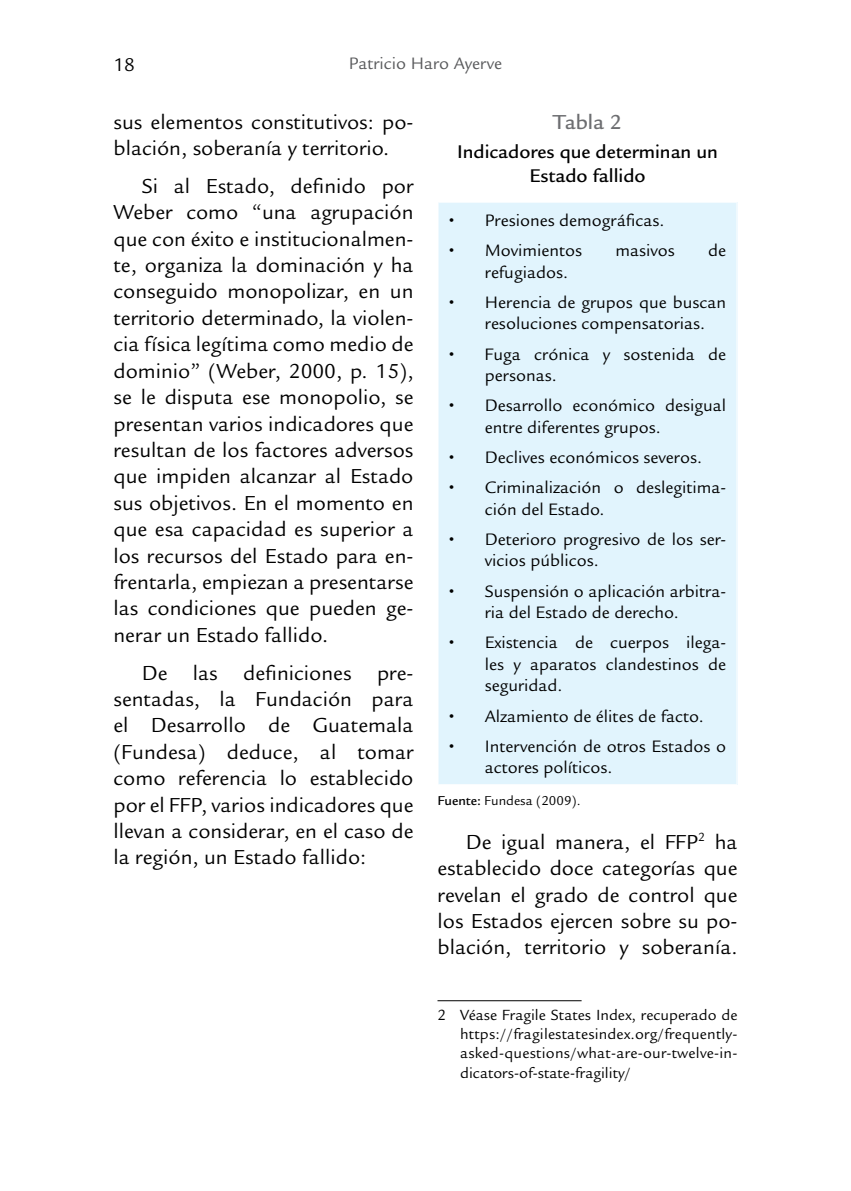
<style>
.page{position:relative;width:851px;height:1191px;background:#fff}
.page>*{position:absolute;margin:0;border:0;box-sizing:border-box;transform-origin:0 0}
.t1{font:22px/26.4px "Legacy Sans Std";color:#000;text-align:justify}
.t2{font:500 22px "Legacy Sans Std";color:#6d6e71}
.t3{font:500 20px/24px "Legacy Sans Std";color:#000;text-align:center}
.t4{font:20px "Legacy Sans Std";color:#000}
.t5{font:18px/21.6px "Legacy Sans Std";color:#000}
.t6{font:18px "Legacy Sans Std";color:#58595b}
.t7{font:16px/19.2px "Legacy Sans Std";letter-spacing:.015em;color:#000;text-align:justify}
.t8{font:14px "Legacy Sans Std";color:#000}
.s1{font-family:"Legacy Serif Std";font-weight:900}
.s2{font-weight:500}
</style>
<div class="page">
<div style="left:438px;top:202px;width:299px;height:582px;background:#e1f4fd"></div>
<hr style="left:437px;top:202px;width:300px;height:1px;background:#fff">
<hr style="left:736px;top:203px;width:1px;height:581px;background:#fff">
<hr style="left:437px;top:1000px;width:144px;height:1px;background:#000">
<p class="t4" style="left:113px;top:53px;width:23px">18</p>
<p class="t6" style="left:349px;top:53px;width:155px">Patricio Haro Ayerve</p>
<p class="t1" style="left:113px;top:109px;width:301px">sus elementos constitutivos: po&shy;blación, soberanía y territorio.</p>
<p class="t1" style="left:113px;top:173px;width:301px;text-indent:28px">Si al Estado, definido por Weber como “una agrupación que con éxito e institucionalmen&shy;te, organiza la dominación y ha conseguido monopolizar, en un territorio determinado, la violen&shy;cia física legítima como medio de dominio” (Weber, 2000, p. 15), se le disputa ese monopolio, se presentan varios indicadores que resultan de los factores adversos que impiden alcanzar al Estado sus objetivos. En el momento en que esa capacidad es superior a los recursos del Estado para en&shy;frentarla, empiezan a presentarse las condiciones que pueden ge&shy;nerar un Estado fallido.</p>
<p class="t1" style="left:113px;top:659px;width:301px;text-indent:28px">De las definiciones pre&shy;sentadas, la Fundación para el Desarrollo de Guatemala (Fundesa) deduce, al tomar como referencia lo establecido por el FFP, varios indicadores que llevan a considerar, en el caso de la región, un Estado fallido:</p>
<p class="t2" style="left:553px;top:109px;width:70px">Tabla 2</p>
<p class="t3" style="left:457px;top:140px;width:262px">Indicadores que determinan un<br>Estado fallido</p>
<p class="t5" style="left:448px;top:210px;width:217px"><span class="s1">•</span> Presiones demográficas.</p>
<p class="t5" style="left:448px;top:240px;width:135px"><span class="s1">•</span> Movimientos</p>
<p class="t5" style="left:615px;top:240px;width:61px">masivos</p>
<p class="t5" style="left:708px;top:240px;width:19px">de</p>
<p class="t5" style="left:484px;top:261px;width:85px">refugiados.</p>
<p class="t5" style="left:484px;top:291px;width:243px;text-indent:-36px"><span class="s1">•</span> Herencia de grupos que buscan resoluciones compensatorias.</p>
<p class="t5" style="left:484px;top:343px;width:243px;text-indent:-36px"><span class="s1">•</span> Fuga crónica y sostenida de personas.</p>
<p class="t5" style="left:484px;top:395px;width:243px;text-indent:-36px"><span class="s1">•</span> Desarrollo económico desigual entre diferentes grupos.</p>
<p class="t5" style="left:448px;top:447px;width:255px"><span class="s1">•</span> Declives económicos severos.</p>
<p class="t5" style="left:484px;top:477px;width:243px;text-indent:-36px"><span class="s1">•</span> Criminalización o deslegitima&shy;ción del Estado.</p>
<p class="t5" style="left:484px;top:528px;width:243px;text-indent:-36px"><span class="s1">•</span> Deterioro progresivo de los ser&shy;vicios públicos.</p>
<p class="t5" style="left:484px;top:580px;width:243px;text-indent:-36px"><span class="s1">•</span> Suspensión o aplicación arbitra&shy;ria del Estado de derecho.</p>
<p class="t5" style="left:484px;top:632px;width:243px;text-align:justify;text-indent:-36px"><span class="s1">•</span> Existencia de cuerpos ilega&shy;les y aparatos clandestinos de seguridad.</p>
<p class="t5" style="left:448px;top:705px;width:256px"><span class="s1">•</span> Alzamiento de élites de facto.</p>
<p class="t5" style="left:484px;top:735px;width:243px;text-indent:-36px"><span class="s1">•</span> Intervención de otros Estados o actores políticos.</p>
<p class="t8" style="left:437px;top:793px;width:145px"><span class="s2">Fuente:</span> Fundesa (2009).</p>
<p class="t1" style="left:437px;top:829px;width:301px;text-indent:28px">De igual manera, el FFP<sup>2</sup> ha establecido doce categorías que revelan el grado de control que los Estados ejercen sobre su po&shy;blación, territorio y soberanía.</p>
<p class="t7" style="left:460px;top:1005px;width:279px;text-indent:-23px">2 Véase Fragile States Index, recuperado de https://fragilestatesindex.org/frequently&shy;asked-questions/what-are-our-twelve-in&shy;dicators-of-state-fragility/</p>
</div>
